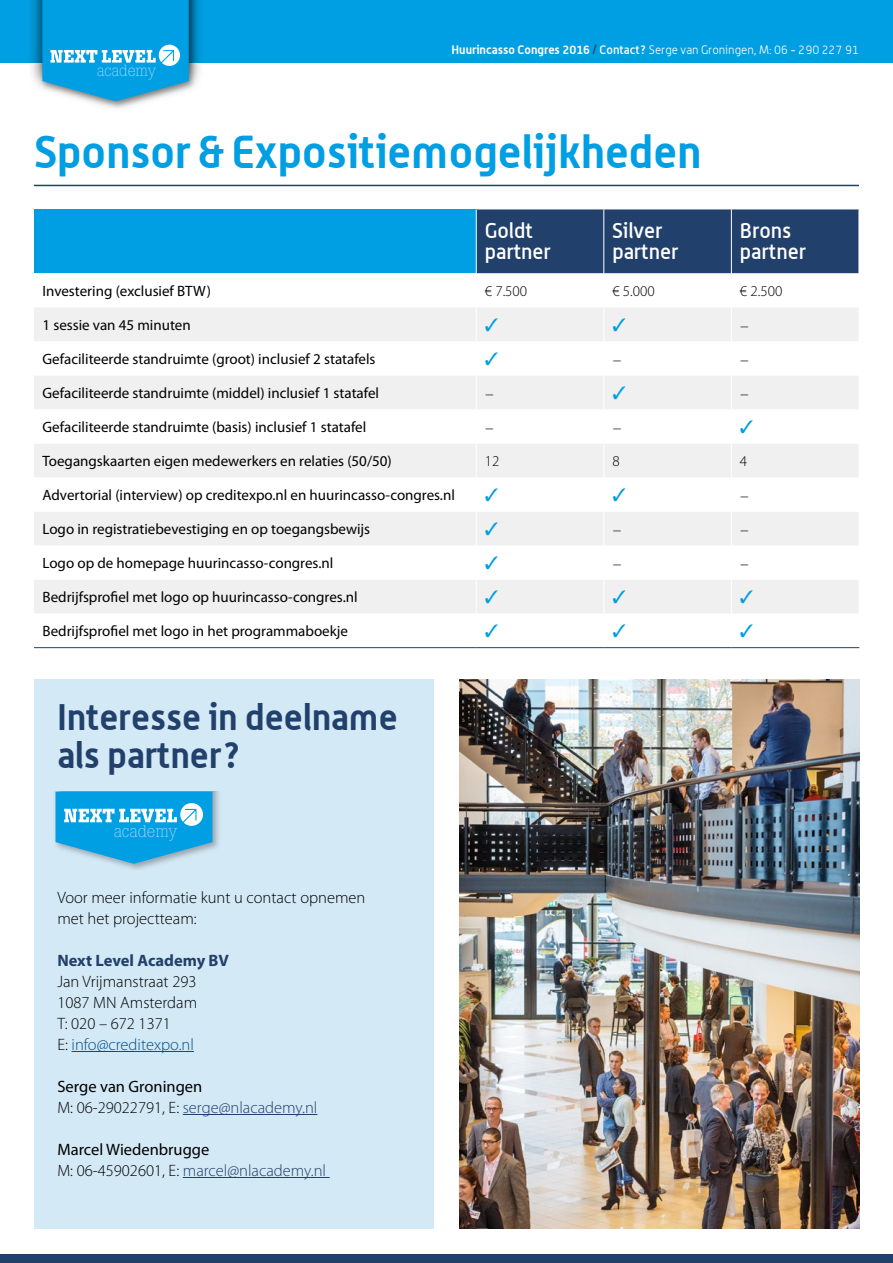
<style>
.page{position:relative;width:893px;height:1263px;background:#fff}
.page>*{position:absolute;margin:0;border:0;box-sizing:border-box;transform-origin:0 0}
.t1{font:700 45px "Alwyn";color:#009ee3}
.t2{font:700 36px/37.5px "Alwyn";color:#21406b}
.t3{font:500 21px/20.7px "Alwyn";color:#fff}
.t4{font:18px "Minion Pro";color:#4f4f4f}
.t5{font:300 17.1px "Boton";letter-spacing:-.01em;color:#a1daf8}
.t6{font:300 16.5px/21px "Myriad Pro";color:#000}
.t7{font:300 16.5px/21px "Myriad Pro";color:#21406b}
.t8{font:700 16.5px "Myriad Pro";letter-spacing:-.005em;color:#21406b}
.t9{font:300 15.9px "Boton";letter-spacing:-.01em;color:#a1daf8}
.t10{font:15px "Myriad Pro";color:#000}
.t11{font:300 15px "Myriad Pro";color:#000}
.t12{font:300 12px "Alwyn";color:#fff}
.s1{font-weight:700}
.s2{font-weight:700;color:#21406b}
.s3{font-weight:500}
.s4{color:#004f89}
.s5{font-weight:400;color:#000}
.s6{color:#000}
</style>
<div class="page">
<div style="left:0;top:0;width:893px;height:63px;background:#009ee3"></div>
<div style="left:28px;top:0;width:179px;height:114px;background:#000;opacity:.75"></div>
<img style="left:37px;top:0;width:162px;height:111px">
<svg style="left:42px;top:0;width:147px;height:101px"></svg>
<div style="left:0;top:1254px;width:893px;height:9px;background:#21406b"></div>
<svg style="left:34px;top:209px;width:825px;height:65px;background:#1375ad"></svg>
<div style="left:34px;top:308px;width:824px;height:33px;background:#f0f0f0"></div>
<svg style="left:34px;top:376px;width:824px;height:237px;fill:#f0f0f0"></svg>
<hr style="left:476px;top:209px;width:1px;height:64px;background:#fff">
<hr style="left:603px;top:209px;width:1px;height:64px;background:#fff">
<hr style="left:731px;top:209px;width:1px;height:64px;background:#fff">
<hr style="left:476px;top:273px;width:1px;height:34px;background:#fff">
<hr style="left:603px;top:273px;width:1px;height:34px;background:#fff">
<hr style="left:731px;top:273px;width:1px;height:34px;background:#fff">
<hr style="left:476px;top:307px;width:1px;height:34px;background:#fff">
<hr style="left:603px;top:307px;width:1px;height:34px;background:#fff">
<hr style="left:731px;top:307px;width:1px;height:34px;background:#fff">
<hr style="left:476px;top:375px;width:1px;height:34px;background:#fff">
<hr style="left:603px;top:375px;width:1px;height:34px;background:#fff">
<hr style="left:731px;top:375px;width:1px;height:34px;background:#fff">
<hr style="left:476px;top:409px;width:1px;height:34px;background:#fff">
<hr style="left:603px;top:409px;width:1px;height:34px;background:#fff">
<hr style="left:731px;top:409px;width:1px;height:34px;background:#fff">
<hr style="left:476px;top:443px;width:1px;height:34px;background:#fff">
<hr style="left:603px;top:443px;width:1px;height:34px;background:#fff">
<hr style="left:731px;top:443px;width:1px;height:34px;background:#fff">
<hr style="left:476px;top:477px;width:1px;height:35px;background:#fff">
<hr style="left:603px;top:477px;width:1px;height:35px;background:#fff">
<hr style="left:731px;top:477px;width:1px;height:35px;background:#fff">
<hr style="left:476px;top:512px;width:1px;height:34px;background:#fff">
<hr style="left:603px;top:512px;width:1px;height:34px;background:#fff">
<hr style="left:731px;top:512px;width:1px;height:34px;background:#fff">
<hr style="left:476px;top:546px;width:1px;height:34px;background:#fff">
<hr style="left:603px;top:546px;width:1px;height:34px;background:#fff">
<hr style="left:731px;top:546px;width:1px;height:34px;background:#fff">
<hr style="left:476px;top:580px;width:1px;height:34px;background:#fff">
<hr style="left:603px;top:580px;width:1px;height:34px;background:#fff">
<hr style="left:731px;top:580px;width:1px;height:34px;background:#fff">
<hr style="left:34px;top:647px;width:442px;height:1px;background:#21406b">
<hr style="left:476px;top:647px;width:128px;height:1px;background:#21406b">
<hr style="left:604px;top:647px;width:127px;height:1px;background:#21406b">
<hr style="left:731px;top:647px;width:128px;height:1px;background:#21406b">
<hr style="left:34px;top:185px;width:825px;height:1px;background:#21406b">
<img style="left:459px;top:680px;width:400px;height:549px">
<div style="left:34px;top:680px;width:400px;height:549px;background:#d4e9f6"></div>
<hr style="left:72px;top:1051px;width:122px;height:1px;background:#004f89">
<hr style="left:183px;top:1114px;width:134px;height:1px;background:#21406b">
<hr style="left:183px;top:1177px;width:147px;height:1px;background:#21406b">
<img style="left:55px;top:792px;width:164px;height:78px">
<svg style="left:56px;top:792px;width:156px;height:72px;background:#3ab1e5"></svg>
<svg style="left:485px;top:318px;width:13px;height:13px"></svg>
<svg style="left:613px;top:318px;width:12px;height:13px"></svg>
<svg style="left:613px;top:386px;width:12px;height:13px"></svg>
<svg style="left:741px;top:420px;width:12px;height:13px"></svg>
<svg style="left:485px;top:488px;width:13px;height:14px"></svg>
<svg style="left:613px;top:488px;width:12px;height:14px"></svg>
<svg style="left:485px;top:522px;width:13px;height:14px"></svg>
<svg style="left:485px;top:556px;width:13px;height:14px"></svg>
<svg style="left:485px;top:591px;width:13px;height:13px"></svg>
<svg style="left:613px;top:591px;width:12px;height:13px"></svg>
<svg style="left:741px;top:591px;width:12px;height:13px"></svg>
<p class="t9" style="left:97px;top:61px;width:61px">academy</p>
<p class="t12" style="left:451px;top:42px;width:409px"><span class="s1">Huurincasso Congres 2016</span> <span class="s2">/</span> <span class="s3">Contact?</span> Serge van Groningen, M: 06 - 290 227 91</p>
<h1 class="t1" style="left:34px;top:124px;width:669px">Sponsor &amp; Expositiemogelijkheden</h1>
<h3 class="t3" style="left:485px;top:220px;width:68px">Goldt partner</h3>
<h3 class="t3" style="left:612px;top:220px;width:68px">Silver partner</h3>
<h3 class="t3" style="left:740px;top:220px;width:68px">Brons partner</h3>
<p class="t10" style="left:43px;top:283px;width:170px">Investering (exclusief BTW)</p>
<p class="t11" style="left:485px;top:283px;width:44px">€ 7.500</p>
<p class="t11" style="left:612px;top:283px;width:44px">€ 5.000</p>
<p class="t11" style="left:740px;top:283px;width:44px">€ 2.500</p>
<p class="t10" style="left:43px;top:317px;width:150px">1 sessie van 45 minuten</p>
<p class="t4" style="left:740px;top:313px;width:11px">–</p>
<p class="t10" style="left:43px;top:351px;width:334px">Gefaciliteerde standruimte (groot) inclusief 2 statafels</p>
<p class="t4" style="left:612px;top:347px;width:11px">–</p>
<p class="t4" style="left:740px;top:347px;width:11px">–</p>
<p class="t10" style="left:43px;top:385px;width:338px">Gefaciliteerde standruimte (middel) inclusief 1 statafel</p>
<p class="t4" style="left:485px;top:381px;width:11px">–</p>
<p class="t4" style="left:740px;top:381px;width:11px">–</p>
<p class="t10" style="left:43px;top:419px;width:325px">Gefaciliteerde standruimte (basis) inclusief 1 statafel</p>
<p class="t4" style="left:485px;top:415px;width:11px">–</p>
<p class="t4" style="left:612px;top:415px;width:11px">–</p>
<p class="t10" style="left:43px;top:453px;width:351px">Toegangskaarten eigen medewerkers en relaties (50/50)</p>
<p class="t11" style="left:485px;top:453px;width:16px">12</p>
<p class="t11" style="left:612px;top:453px;width:9px">8</p>
<p class="t11" style="left:740px;top:453px;width:9px">4</p>
<p class="t10" style="left:43px;top:487px;width:414px">Advertorial (interview) op creditexpo.nl en huurincasso-congres.nl</p>
<p class="t4" style="left:740px;top:483px;width:11px">–</p>
<p class="t10" style="left:43px;top:521px;width:329px">Logo in registratiebevestiging en op toegangsbewijs</p>
<p class="t4" style="left:612px;top:517px;width:11px">–</p>
<p class="t4" style="left:740px;top:517px;width:11px">–</p>
<p class="t10" style="left:43px;top:555px;width:292px">Logo op de homepage huurincasso-congres.nl</p>
<p class="t4" style="left:612px;top:551px;width:11px">–</p>
<p class="t4" style="left:740px;top:551px;width:11px">–</p>
<p class="t10" style="left:43px;top:589px;width:317px">Bedrijfsprofiel met logo op huurincasso-congres.nl</p>
<p class="t10" style="left:43px;top:623px;width:307px">Bedrijfsprofiel met logo in het programmaboekje</p>
<h2 class="t2" style="left:57px;top:697px;width:342px">Interesse in deelname als partner?</h2>
<p class="t5" style="left:114px;top:820px;width:65px">academy</p>
<p class="t6" style="left:57px;top:887px;width:310px">Voor meer informatie kunt u contact opnemen met het projectteam:</p>
<p class="t8" style="left:57px;top:951px;width:173px">Next Level Academy BV</p>
<p class="t6" style="left:57px;top:971px;width:141px">Jan Vrijmanstraat 293<br>1087 MN Amsterdam<br>T: 020 – 672 1371<br>E: <span class="s4">info@creditexpo.nl</span></p>
<p class="t7" style="left:57px;top:1076px;width:262px"><span class="s5">Serge van Groningen<br></span><span class="s6">M: 06-29022791, E:</span> serge@nlacademy.nl</p>
<p class="t7" style="left:57px;top:1139px;width:270px"><span class="s5">Marcel Wiedenbrugge<br></span><span class="s6">M: 06-45902601, E:</span> marcel@nlacademy.nl</p>
</div>
